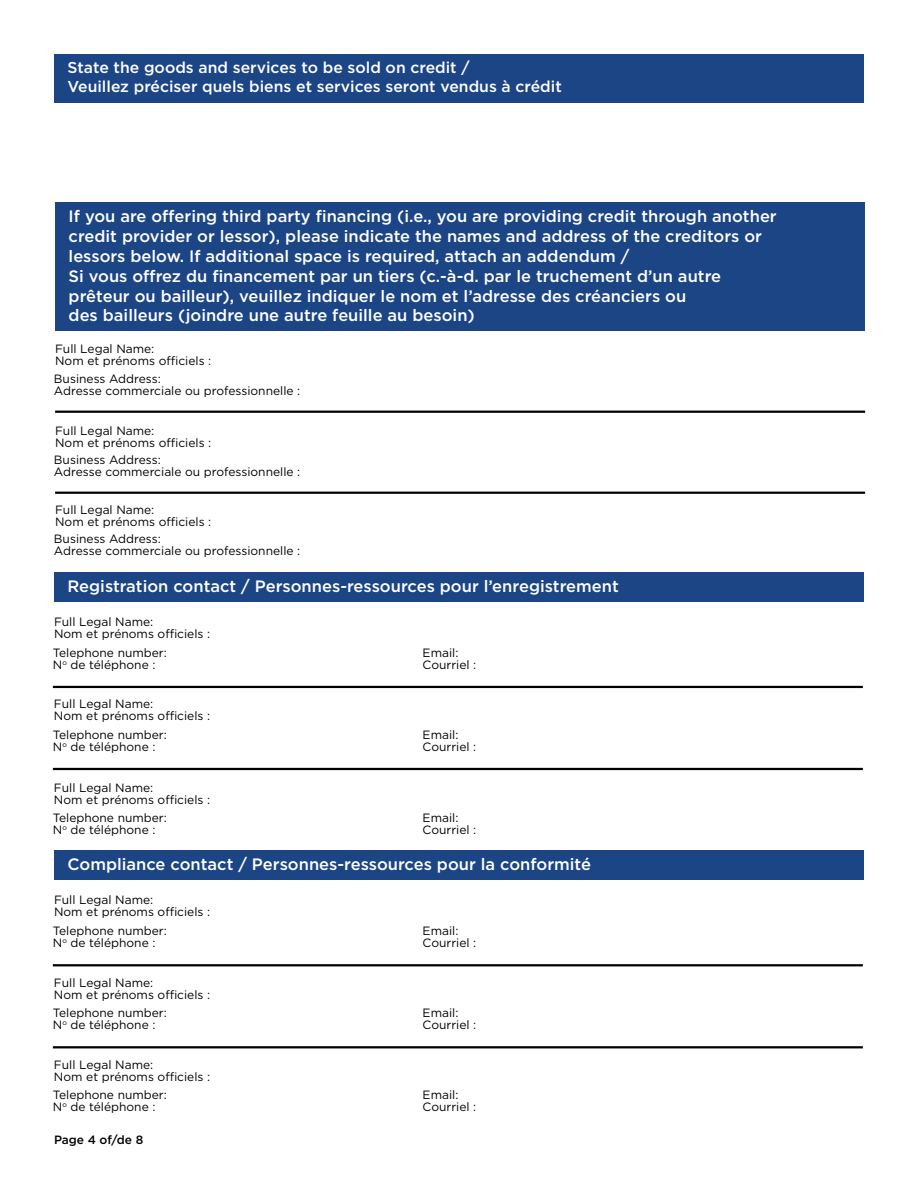
<style>
.page{position:relative;width:918px;height:1188px;background:#fff}
.page>*{position:absolute;margin:0;border:0;box-sizing:border-box;transform-origin:0 0}
.t1{font:500 16.5px/19.8px "Gotham";color:#fff}
.t2{font:500 15.75px/18.9px "Gotham";color:#fff}
.Field_label{font:12px/12px "Gotham";color:#000}
.t3{font:500 12px "Gotham";color:#000}
</style>
<div class="page">
<div style="left:54px;top:54px;width:810px;height:48px;background:#1c4586"></div>
<div style="left:55px;top:202px;width:810px;height:129px;background:#1c4586"></div>
<div style="left:54px;top:572px;width:810px;height:30px;background:#1c4586"></div>
<div style="left:54px;top:850px;width:810px;height:30px;background:#1c4586"></div>
<hr style="left:53px;top:686px;width:810px;height:2px;background:#000">
<hr style="left:53px;top:964px;width:810px;height:2px;background:#000">
<hr style="left:53px;top:768px;width:810px;height:2px;background:#000">
<hr style="left:53px;top:1046px;width:810px;height:2px;background:#000">
<hr style="left:55px;top:411px;width:810px;height:2px;background:#000">
<hr style="left:55px;top:492px;width:810px;height:2px;background:#000">
<h2 class="t2" style="left:68px;top:58px;width:496px">State the goods and services to be sold on credit /<br>Veuillez préciser quels biens et services seront vendus à crédit</h2>
<h2 class="t1" style="left:69px;top:206px;width:710px">If you are offering third party financing (i.e., you are providing credit through another credit provider or lessor), please indicate the names and address of the creditors or lessors below. If additional space is required, attach an addendum /<br>Si vous offrez du financement par un tiers (c.-à-d. par le truchement d’un autre prêteur ou bailleur), veuillez indiquer le nom et l’adresse des créanciers ou<br>des bailleurs (joindre une autre feuille au besoin)</h2>
<p class="Field_label" style="left:55px;top:343px;width:158px">Full Legal Name:<br>Nom et prénoms officiels :</p>
<p class="Field_label" style="left:54px;top:372px;width:248px">Business Address:<br>Adresse commerciale ou professionnelle :</p>
<p class="Field_label" style="left:55px;top:424px;width:158px">Full Legal Name:<br>Nom et prénoms officiels :</p>
<p class="Field_label" style="left:54px;top:454px;width:248px">Business Address:<br>Adresse commerciale ou professionnelle :</p>
<p class="Field_label" style="left:55px;top:503px;width:158px">Full Legal Name:<br>Nom et prénoms officiels :</p>
<p class="Field_label" style="left:54px;top:533px;width:248px">Business Address:<br>Adresse commerciale ou professionnelle :</p>
<h2 class="t1" style="left:68px;top:576px;width:553px">Registration contact / Personnes-ressources pour l’enregistrement</h2>
<p class="Field_label" style="left:54px;top:616px;width:158px">Full Legal Name:<br>Nom et prénoms officiels :</p>
<p class="Field_label" style="left:53px;top:646px;width:116px">Telephone number:<br>N<sup>o</sup> de téléphone :</p>
<p class="Field_label" style="left:423px;top:646px;width:55px">Email:<br>Courriel :</p>
<p class="Field_label" style="left:54px;top:698px;width:158px">Full Legal Name:<br>Nom et prénoms officiels :</p>
<p class="Field_label" style="left:53px;top:728px;width:116px">Telephone number:<br>N<sup>o</sup> de téléphone :</p>
<p class="Field_label" style="left:423px;top:728px;width:55px">Email:<br>Courriel :</p>
<p class="Field_label" style="left:54px;top:781px;width:158px">Full Legal Name:<br>Nom et prénoms officiels :</p>
<p class="Field_label" style="left:53px;top:812px;width:116px">Telephone number:<br>N<sup>o</sup> de téléphone :</p>
<p class="Field_label" style="left:423px;top:812px;width:55px">Email:<br>Courriel :</p>
<h2 class="t1" style="left:68px;top:854px;width:525px">Compliance contact / Personnes-ressources pour la conformité</h2>
<p class="Field_label" style="left:54px;top:894px;width:158px">Full Legal Name:<br>Nom et prénoms officiels :</p>
<p class="Field_label" style="left:53px;top:924px;width:116px">Telephone number:<br>N<sup>o</sup> de téléphone :</p>
<p class="Field_label" style="left:423px;top:924px;width:55px">Email:<br>Courriel :</p>
<p class="Field_label" style="left:54px;top:976px;width:158px">Full Legal Name:<br>Nom et prénoms officiels :</p>
<p class="Field_label" style="left:53px;top:1007px;width:116px">Telephone number:<br>N<sup>o</sup> de téléphone :</p>
<p class="Field_label" style="left:423px;top:1007px;width:55px">Email:<br>Courriel :</p>
<p class="Field_label" style="left:54px;top:1058px;width:158px">Full Legal Name:<br>Nom et prénoms officiels :</p>
<p class="Field_label" style="left:53px;top:1089px;width:116px">Telephone number:<br>N<sup>o</sup> de téléphone :</p>
<p class="Field_label" style="left:423px;top:1089px;width:55px">Email:<br>Courriel :</p>
<p class="t3" style="left:54px;top:1132px;width:91px">Page 4 of/de 8</p>
</div>
